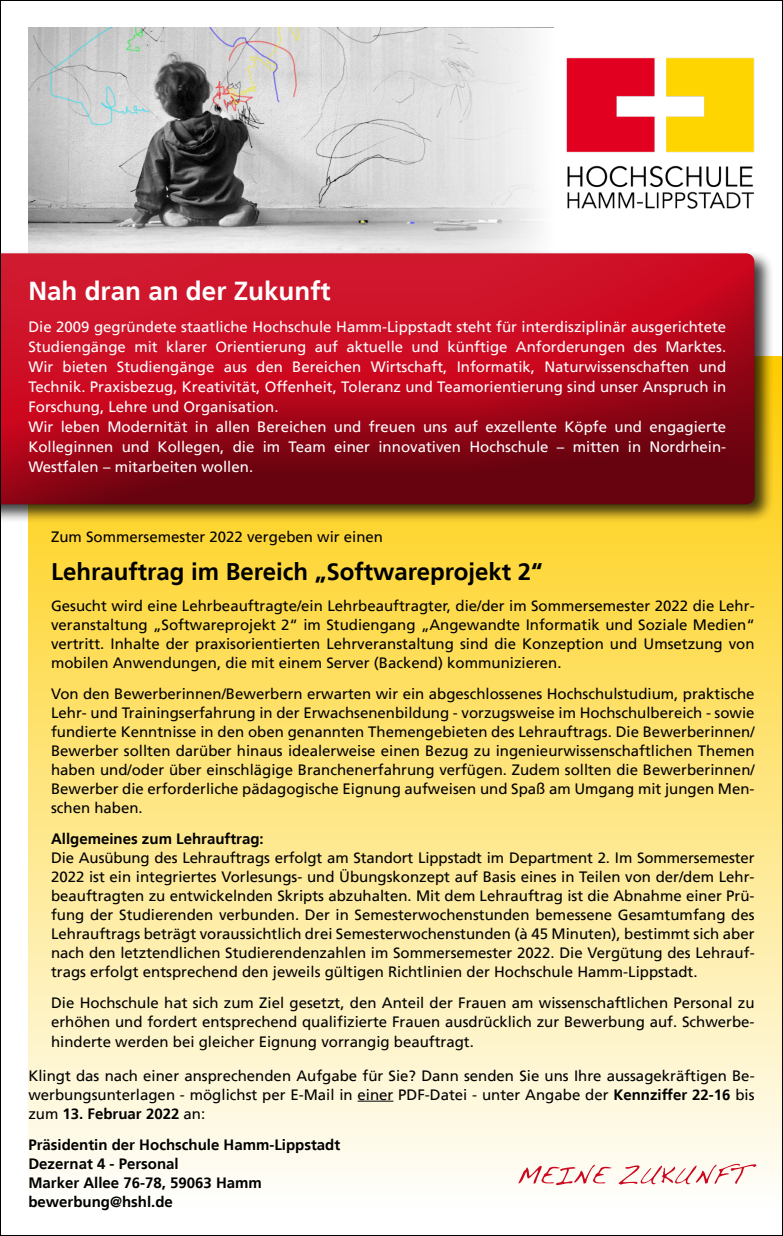
<style>
.page{position:relative;width:783px;height:1236px;background:#fff}
.page>*{position:absolute;margin:0;border:0;box-sizing:border-box;transform-origin:0 0}
.t1{font:700 26px "Frutiger LT";color:#fff}
.t2{font:700 24px "Frutiger LT";color:#000}
.t3{font:15px/19px "Frutiger LT";color:#000;text-align:justify}
.t4{font:15px/20px "Frutiger LT";color:#fff}
.t5{font:700 15px/19px "Frutiger LT";color:#000}
.s1{font-weight:700}
</style>
<div class="page">
<div style="left:28px;top:356px;width:754px;height:852px;background:linear-gradient(to bottom,#fecc00,#fefefd)"></div>
<img style="left:28px;top:28px;width:327px;height:222px">
<svg style="left:355px;top:28px;width:188px;height:222px;fill:#e1e1e1"></svg>
<div style="left:0;top:250px;width:773px;height:274px;background:#000;opacity:.75"></div>
<div style="left:0;top:251px;width:755px;height:195px;background:#fff;opacity:.1"></div>
<div style="left:0;top:258px;width:755px;height:247px;background:#000;opacity:.5"></div>
<hr style="left:357px;top:1101px;width:36px;height:1px;background:#000">
<svg style="left:518px;top:1164px;width:238px;height:21px"></svg>
<img style="left:566px;top:58px;width:188px;height:151px">
<h1 class="t1" style="left:28px;top:275px;width:303px">Nah dran an der Zukunft</h1>
<p class="t4" style="left:28px;top:317px;width:699px">Die 2009 gegründete staatliche Hochschule Hamm-Lippstadt steht für interdisziplinär ausgerichtete Studiengänge mit klarer Orientierung auf aktuelle und künftige Anforderungen des Marktes.<br>Wir bieten Studiengänge aus den Bereichen Wirtschaft, Informatik, Naturwissenschaften und Technik. Praxisbezug, Kreativität, Offenheit, Toleranz und Teamorientierung sind unser Anspruch in Forschung, Lehre und Organisation.<br>Wir leben Modernität in allen Bereichen und freuen uns auf exzellente Köpfe und engagierte Kolleginnen und Kollegen, die im Team einer innovativen Hochschule – mitten in Nordrhein-Westfalen – mitarbeiten wollen.</p>
<p class="t3" style="left:51px;top:528px;width:333px">Zum Sommersemester 2022 vergeben wir einen</p>
<h2 class="t2" style="left:51px;top:558px;width:493px">Lehrauftrag im Bereich „Softwareprojekt 2“</h2>
<p class="t3" style="left:51px;top:597px;width:705px">Gesucht wird eine Lehrbeauftragte/ein Lehrbeauftragter, die/der im Sommersemester 2022 die Lehr&shy;veranstaltung „Softwareprojekt 2“ im Studiengang „Angewandte Informatik und Soziale Medien“ vertritt. Inhalte der praxisorientierten Lehrveranstaltung sind die Konzeption und Umsetzung von mobilen Anwendungen, die mit einem Server (Backend) kommunizieren.</p>
<p class="t3" style="left:51px;top:685px;width:705px">Von den Bewerberinnen/Bewerbern erwarten wir ein abgeschlossenes Hochschulstudium, praktische Lehr- und Trainingserfahrung in der Erwachsenenbildung - vorzugsweise im Hochschulbereich - sowie fundierte Kenntnisse in den oben genannten Themengebieten des Lehrauftrags. Die Bewerberinnen/ Bewerber sollten darüber hinaus idealerweise einen Bezug zu ingenieurwissenschaftlichen Themen haben und/oder über einschlägige Branchenerfahrung verfügen. Zudem sollten die Bewerberinnen/ Bewerber die erforderliche pädagogische Eignung aufweisen und Spaß am Umgang mit jungen Men&shy;schen haben.</p>
<p class="t5" style="left:51px;top:830px;width:214px">Allgemeines zum Lehrauftrag:</p>
<p class="t3" style="left:51px;top:849px;width:705px">Die Ausübung des Lehrauftrags erfolgt am Standort Lippstadt im Department 2. Im Sommersemester 2022 ist ein integriertes Vorlesungs- und Übungskonzept auf Basis eines in Teilen von der/dem Lehr&shy;beauftragten zu entwickelnden Skripts abzuhalten. Mit dem Lehrauftrag ist die Abnahme einer Prü&shy;fung der Studierenden verbunden. Der in Semesterwochenstunden bemessene Gesamtumfang des Lehrauftrags beträgt voraussichtlich drei Semesterwochenstunden (à 45 Minuten), bestimmt sich aber nach den letztendlichen Studierendenzahlen im Sommersemester 2022. Die Vergütung des Lehrauf&shy;trags erfolgt entsprechend den jeweils gültigen Richtlinien der Hochschule Hamm-Lippstadt.</p>
<p class="t3" style="left:51px;top:994px;width:704px">Die Hochschule hat sich zum Ziel gesetzt, den Anteil der Frauen am wissenschaftlichen Personal zu erhöhen und fordert entsprechend qualifizierte Frauen ausdrücklich zur Bewerbung auf. Schwerbe&shy;hinderte werden bei gleicher Eignung vorrangig beauftragt.</p>
<p class="t3" style="left:28px;top:1066px;width:727px">Klingt das nach einer ansprechenden Aufgabe für Sie? Dann senden Sie uns Ihre aussagekräftigen Be&shy;werbungsunterlagen - möglichst per E-Mail in einer PDF-Datei - unter Angabe der <span class="s1">Kennziffer 22-16</span> bis zum <span class="s1">13. Februar 2022</span> an:</p>
<p class="t5" style="left:28px;top:1135px;width:313px">Präsidentin der Hochschule Hamm-Lippstadt<br>Dezernat 4 - Personal<br>Marker Allee 76-78, 59063 Hamm bewerbung@hshl.de</p>
</div>
